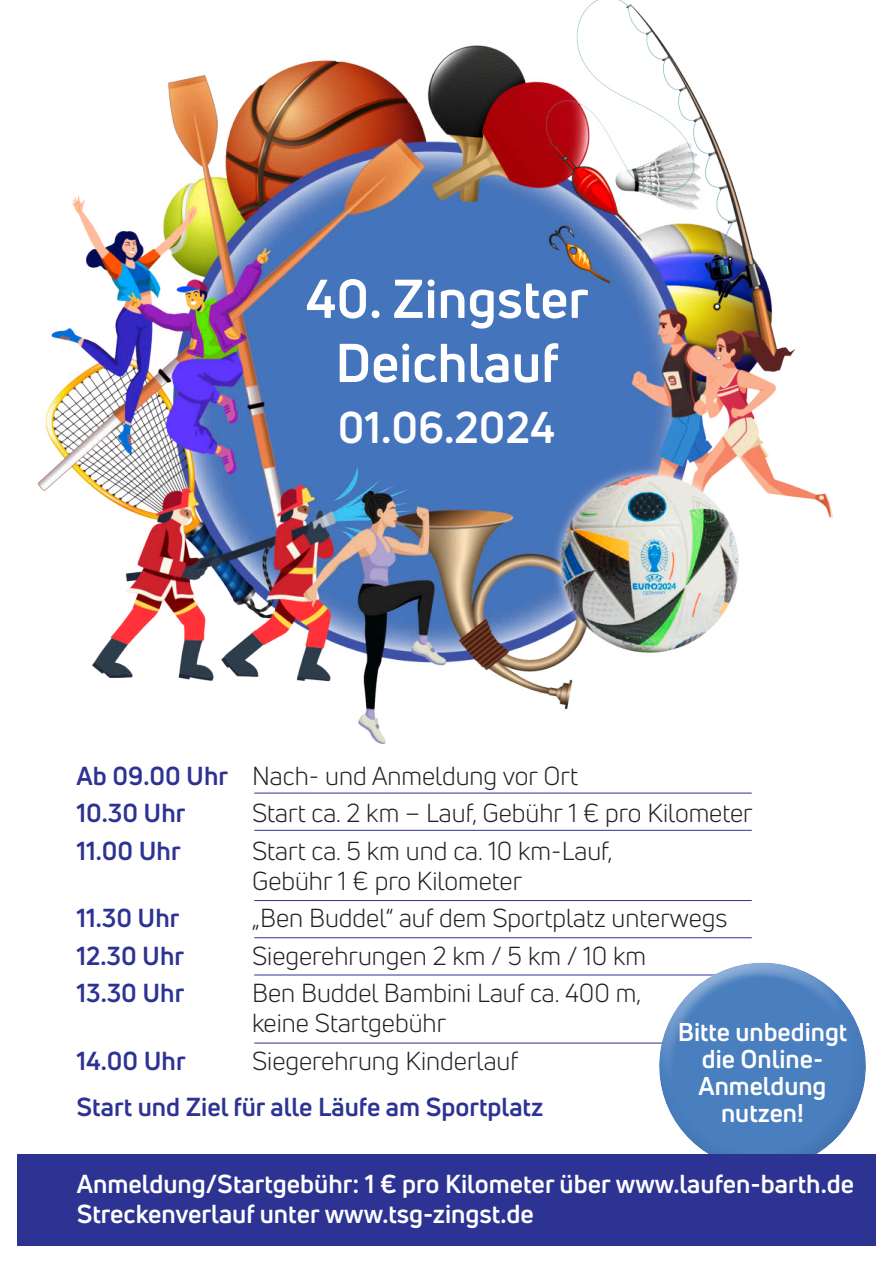
<style>
.page{position:relative;width:893px;height:1263px;background:#fff}
.page>*{position:absolute;margin:0;border:0;box-sizing:border-box;transform-origin:0 0}
.t1{font:700 53.4px/64.2px "Uni Neue";color:#fff;text-align:center}
.t2{font:700 43.5px "Uni Neue";color:#fff}
.t3{font:25.5px/30px "Uni Neue";color:#231f20}
.t4{font:700 25.5px/30.6px "Uni Neue";color:#fff}
.t5{font:700 25.5px "Uni Neue";color:#2d3393}
.t6{font:700 25.2px/26.7px "Uni Neue";color:#fff;text-align:center}
.s1{font-weight:700;color:#2d3393}
</style>
<div class="page">
<img style="left:37px;top:0;width:796px;height:744px">
<hr style="left:254px;top:793px;width:498px;height:1px;background:#2d3393">
<hr style="left:254px;top:830px;width:498px;height:1px;background:#2d3393">
<hr style="left:254px;top:900px;width:498px;height:1px;background:#2d3393">
<hr style="left:254px;top:937px;width:498px;height:1px;background:#2d3393">
<hr style="left:254px;top:974px;width:498px;height:1px;background:#2d3393">
<hr style="left:254px;top:1043px;width:498px;height:1px;background:#2d3393">
<svg style="left:725px;top:962px;width:75px;height:8px"></svg>
<svg style="left:641px;top:970px;width:225px;height:184px;fill:#497ebf"></svg>
<div style="left:17px;top:1154px;width:859px;height:92px;background:#2d3393"></div>
<h1 class="t1" style="left:306px;top:272px;width:285px">40. Zingster<br>Deichlauf</h1>
<h2 class="t2" style="left:338px;top:411px;width:219px">01.06.2024</h2>
<p class="t3" style="left:77px;top:759px;width:503px;line-height:37.5px"><span class="s1">Ab 09.00 Uhr</span> Nach- und Anmeldung vor Ort<br><span class="s1">10.30 Uhr</span></p>
<p class="t3" style="left:252px;top:800px;width:502px">Start ca. 2 km – Lauf, Gebühr 1 € pro Kilometer</p>
<p class="t5" style="left:77px;top:841px;width:106px">11.00 Uhr</p>
<p class="t3" style="left:252px;top:838px;width:362px">Start ca. 5 km und ca. 10 km-Lauf,<br>Gebühr 1 € pro Kilometer</p>
<p class="t5" style="left:77px;top:908px;width:104px">11.30 Uhr</p>
<p class="t3" style="left:252px;top:905px;width:477px">„Ben Buddel“ auf dem Sportplatz unterwegs</p>
<p class="t5" style="left:77px;top:946px;width:109px">12.30 Uhr</p>
<p class="t3" style="left:252px;top:943px;width:396px">Siegerehrungen 2 km / 5 km / 10 km</p>
<p class="t5" style="left:77px;top:983px;width:109px">13.30 Uhr</p>
<p class="t3" style="left:252px;top:980px;width:391px">Ben Buddel Bambini Lauf ca. 400 m, keine Startgebühr</p>
<p class="t5" style="left:77px;top:1051px;width:111px">14.00 Uhr</p>
<p class="t3" style="left:252px;top:1048px;width:268px">Siegerehrung Kinderlauf</p>
<p class="t5" style="left:77px;top:1097px;width:468px">Start und Ziel für alle Läufe am Sportplatz</p>
<p class="t6" style="left:678px;top:1021px;width:171px">Bitte unbedingt die Online-<br>Anmeldung nutzen!</p>
<p class="t4" style="left:77px;top:1171px;width:779px">Anmeldung/Startgebühr: 1 € pro Kilometer über www.laufen-barth.de<br>Streckenverlauf unter www.tsg-zingst.de</p>
</div>
